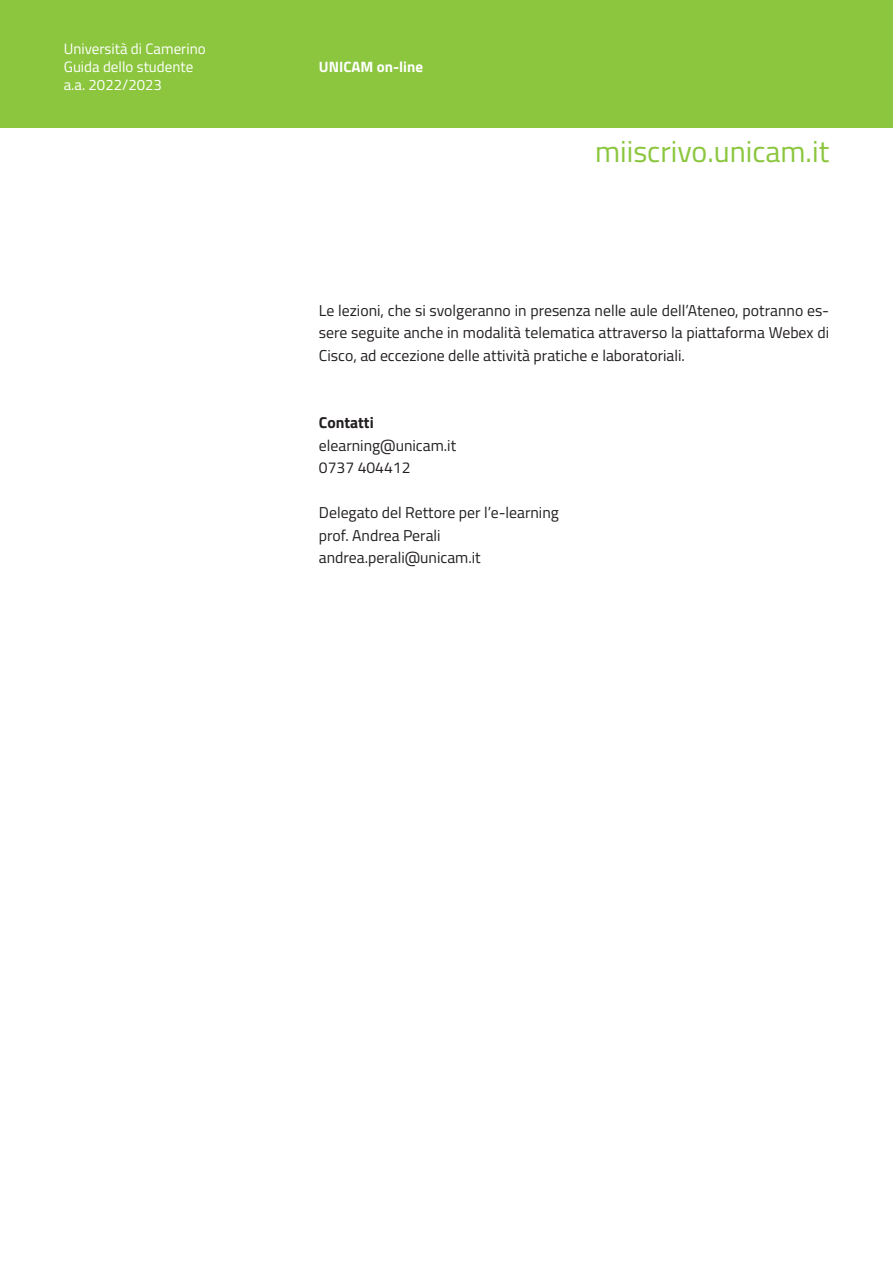
<style>
.page{position:relative;width:893px;height:1263px;background:#fff}
.page>*{position:absolute;margin:0;border:0;box-sizing:border-box;transform-origin:0 0}
.t1{font:30px "Titillium Web";color:#8bc63e}
.t2{font:15.75px/22.5px "Titillium Web";color:#231f20;text-align:justify}
.t3{font:700 15.75px "Titillium Web";color:#231f20}
.t4{font:15px "Titillium Web";color:#fff}
.t5{font:700 15px "Titillium Web";color:#fff}
</style>
<div class="page">
<div style="left:0;top:0;width:893px;height:128px;background:#8bc63e"></div>
<p class="t4" style="left:64px;top:38px;width:143px">Università di Camerino</p>
<p class="t4" style="left:64px;top:56px;width:131px">Guida dello studente</p>
<p class="t4" style="left:64px;top:74px;width:100px">a.a. 2022/2023</p>
<p class="t5" style="left:319px;top:56px;width:106px">UNICAM on-line</p>
<p class="t1" style="left:595px;top:129px;width:236px">miiscrivo.unicam.it</p>
<p class="t2" style="left:319px;top:298px;width:512px">Le lezioni, che si svolgeranno in presenza nelle aule dell’Ateneo, potranno es&shy;sere seguite anche in modalità telematica attraverso la piattaforma Webex di Cisco, ad eccezione delle attività pratiche e laboratoriali.</p>
<p class="t3" style="left:319px;top:410px;width:56px">Contatti</p>
<p class="t2" style="left:319px;top:433px;width:139px">elearning@unicam.it</p>
<p class="t2" style="left:319px;top:455px;width:93px">0737 404412</p>
<p class="t2" style="left:319px;top:500px;width:242px">Delegato del Rettore per l’e-learning</p>
<p class="t2" style="left:319px;top:523px;width:123px">prof. Andrea Perali</p>
<p class="t2" style="left:319px;top:545px;width:163px">andrea.perali@unicam.it</p>
</div>
